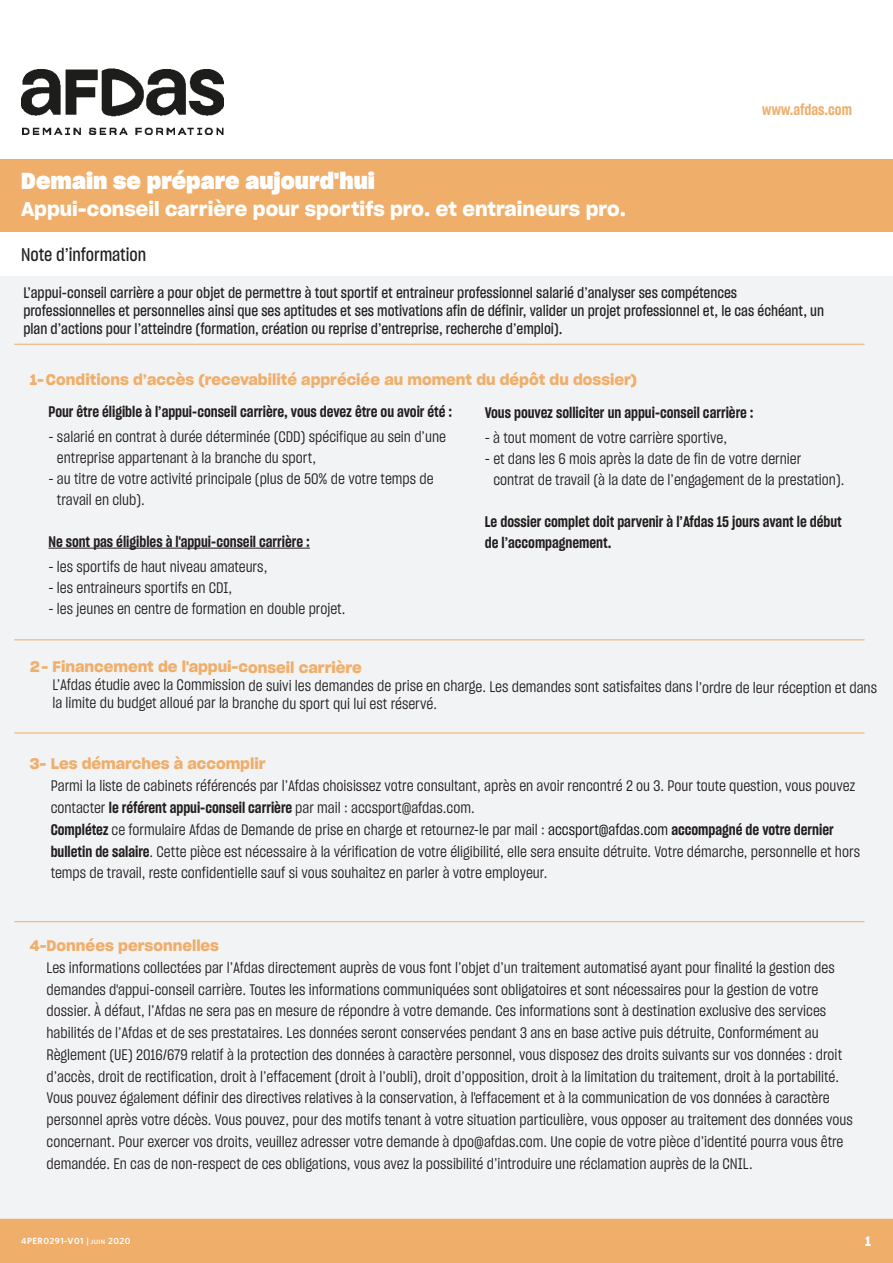
<style>
.page{position:relative;width:893px;height:1263px;background:#fff}
.page>*{position:absolute;margin:0;border:0;box-sizing:border-box;transform-origin:0 0}
.TITRE_DISPOSITIF{font:22.5px "Sharp Grotesk Bold 20";color:#fff}
.TITRE_DISPOSITIF-2{font:19.5px "Sharp Grotesk Sm Bold 20";color:#fff}
.SOUS-TITRE_TYPE-DOC{font:18px "Sharp Grotesk Medium 15";color:#231f20}
.TITRE_TABLEAU{font:15px/21.8px "Sharp Grotesk Book 15";color:#231f20}
.COURANT_CONSTITUTION{font:15px/21px "Sharp Grotesk Book 15";color:#231f20}
.COURANT_CONSTITUTION-2{font:15px/18px "Sharp Grotesk Medium 15";color:#231f20}
.COURANT_CONSTITUTION-3{font:15px/21px "Sharp Grotesk Sm Bold 15";color:#231f20}
.TITRE_TABLEAU-2{font:15px "Sharp Grotesk Sm Bold 20";color:#efae6a}
.t1{font:15px "Sharp Grotesk Sm Bold 15";color:#efae6a}
.t2{font:13.5px "Sharp Grotesk Sm Bold 18";color:#fff}
.t3{font:600 9px "Whitney";letter-spacing:.05em;color:#fff}
.s1{font-family:"Sharp Grotesk Sm Bold 20";color:#efae6a}
.s2{font-family:"Sharp Grotesk Sm Bold 15"}
.s3{color:#060705}
.s4{font-style:inherit}
.s5{font-size:6.3px}
</style>
<div class="page">
<div style="left:0;top:218px;width:893px;height:1001px;background:#f2f3f4"></div>
<div style="left:0;top:1219px;width:893px;height:44px;background:#efae6a"></div>
<img style="left:21px;top:69px;width:202px;height:65px">
<div style="left:0;top:232px;width:893px;height:44px;background:#fff"></div>
<div style="left:0;top:160px;width:893px;height:72px;background:#efae6a"></div>
<hr style="left:14px;top:921px;width:851px;height:1px;background:#efae6a">
<hr style="left:14px;top:344px;width:851px;height:1px;background:#efae6a">
<hr style="left:14px;top:640px;width:851px;height:1px;background:#efae6a">
<hr style="left:14px;top:733px;width:851px;height:1px;background:#efae6a">
<hr style="left:48px;top:548px;width:262px;height:1px;background:#231f20">
<p class="TITRE_DISPOSITIF" style="left:21px;top:164px;width:355px">Demain se prépare aujourd'hui</p>
<p class="TITRE_DISPOSITIF-2" style="left:21px;top:193px;width:606px">Appui-conseil carrière pour sportifs pro. et entraineurs pro.</p>
<p class="SOUS-TITRE_TYPE-DOC" style="left:21px;top:242px;width:127px">Note d’information</p>
<p class="t1" style="left:762px;top:100px;width:91px">www.afdas.com</p>
<p class="COURANT_CONSTITUTION-2" style="left:23px;top:283px;width:802px">L’appui-conseil carrière a pour objet de permettre à tout sportif et entraineur professionnel salarié d’analyser ses compétences professionnelles et personnelles ainsi que ses aptitudes et ses motivations afin de définir, valider un projet professionnel et, le cas échéant, un plan d’actions pour l’atteindre (formation, création ou reprise d’entreprise, recherche d’emploi).</p>
<p class="TITRE_TABLEAU-2" style="left:30px;top:367px;width:609px">1-Conditions d’accès (recevabilité appréciée au moment du dépôt du dossier)</p>
<p class="COURANT_CONSTITUTION-3" style="left:48px;top:400px;width:405px">Pour être éligible à l’appui-conseil carrière, vous devez être ou avoir été :</p>
<p class="COURANT_CONSTITUTION" style="left:57px;top:426px;width:391px;text-indent:-9px">- salarié en contrat à durée déterminée (CDD) spécifique au sein d’une entreprise appartenant à la branche du sport,</p>
<p class="COURANT_CONSTITUTION" style="left:57px;top:468px;width:378px;text-indent:-9px">- au titre de votre activité principale (plus de 50% de votre temps de travail en club).</p>
<p class="COURANT_CONSTITUTION-3" style="left:48px;top:531px;width:263px">Ne sont pas éligibles à l'appui-conseil carrière :</p>
<p class="COURANT_CONSTITUTION" style="left:48px;top:556px;width:220px">- les sportifs de haut niveau amateurs,</p>
<p class="COURANT_CONSTITUTION" style="left:48px;top:577px;width:185px">- les entraineurs sportifs en CDI,</p>
<p class="COURANT_CONSTITUTION" style="left:48px;top:598px;width:299px">- les jeunes en centre de formation en double projet.</p>
<p class="COURANT_CONSTITUTION-3" style="left:485px;top:402px;width:270px">Vous pouvez solliciter un appui-conseil carrière :</p>
<p class="COURANT_CONSTITUTION" style="left:485px;top:427px;width:244px">- à tout moment de votre carrière sportive,</p>
<p class="COURANT_CONSTITUTION" style="left:493px;top:448px;width:353px;text-indent:-9px">- et dans les 6 mois après la date de fin de votre dernier contrat de travail (à la date de l’engagement de la prestation).</p>
<p class="COURANT_CONSTITUTION-3" style="left:485px;top:511px;width:359px">Le dossier complet doit parvenir à l’Afdas 15 jours avant le début de l’accompagnement.</p>
<p class="TITRE_TABLEAU" style="left:53px;top:657px;width:826px;line-height:19.2px;text-indent:-22px"><span class="s1">2- Financement de l'appui-conseil carrière<br></span>L’Afdas étudie avec la Commission de suivi les demandes de prise en charge. Les demandes sont satisfaites dans l’ordre de leur réception et dans</p>
<p class="TITRE_TABLEAU" style="left:52px;top:692px;width:386px">la limite du budget alloué par la branche du sport qui lui est réservé.</p>
<p class="TITRE_TABLEAU" style="left:51px;top:753px;width:811px;text-indent:-21px"><span class="s1">3- Les démarches à accomplir<br></span>Parmi la liste de cabinets référencés par l’Afdas choisissez votre consultant, après en avoir rencontré 2 ou 3. Pour toute question, vous pouvez contacter <span class="s2">le référent appui-conseil carrière</span> par mail : accsport@afdas.com.<br><span class="s2">Complétez</span> ce formulaire Afdas de Demande de prise en charge et retournez-le par mail : <span class="s3">accsport@afdas.com</span> <span class="s2">accompagné de votre dernier bulletin de salaire</span>. Cette pièce est nécessaire à la vérification de votre éligibilité, elle sera ensuite détruite. Votre démarche, personnelle et hors temps de travail, reste confidentielle sauf si vous souhaitez en parler à votre employeur.</p>
<p class="TITRE_TABLEAU" style="left:47px;top:934px;width:808px;text-indent:-17px"><span class="s1">4-Données personnelles<br></span>Les informations collectées par l’Afdas directement auprès de vous font l’objet d’un traitement automatisé ayant pour finalité la gestion des demandes d'appui-conseil carrière. Toutes les informations communiquées sont obligatoires et sont nécessaires pour la gestion de votre dossier. À défaut, l’Afdas ne sera pas en mesure de répondre à votre demande. Ces informations sont à destination exclusive des services habilités de l’Afdas et de ses prestataires. Les données seront conservées pendant 3 ans en base active puis détruite, Conformément au Règlement (UE) 2016/679 relatif à la protection des données à caractère personnel, vous disposez des droits suivants sur vos données : droit d’accès, droit de rectification, droit à l’effacement (droit à l’oubli), droit d’opposition, droit à la limitation du traitement, droit à la portabilité.<br>Vous pouvez également définir des directives relatives à la conservation, à l'effacement et à la communication de vos données à caractère personnel après votre décès. Vous pouvez, pour des motifs tenant à votre situation particulière, vous opposer au traitement des données vous concernant. Pour exercer vos droits, veuillez adresser votre demande à dpo@afdas.com. Une copie de votre pièce d’identité pourra vous être demandée. En cas de non-respect de ces obligations, vous avez la possibilité d’introduire une réclamation auprès de la CNIL.</p>
<p class="t3" style="left:21px;top:1235px;width:111px">4PER0291-V01 <span class="s4">|</span> <span class="s5">juin</span> 2020</p>
<p class="t2" style="left:865px;top:1231px;width:7px">1</p>
</div>
